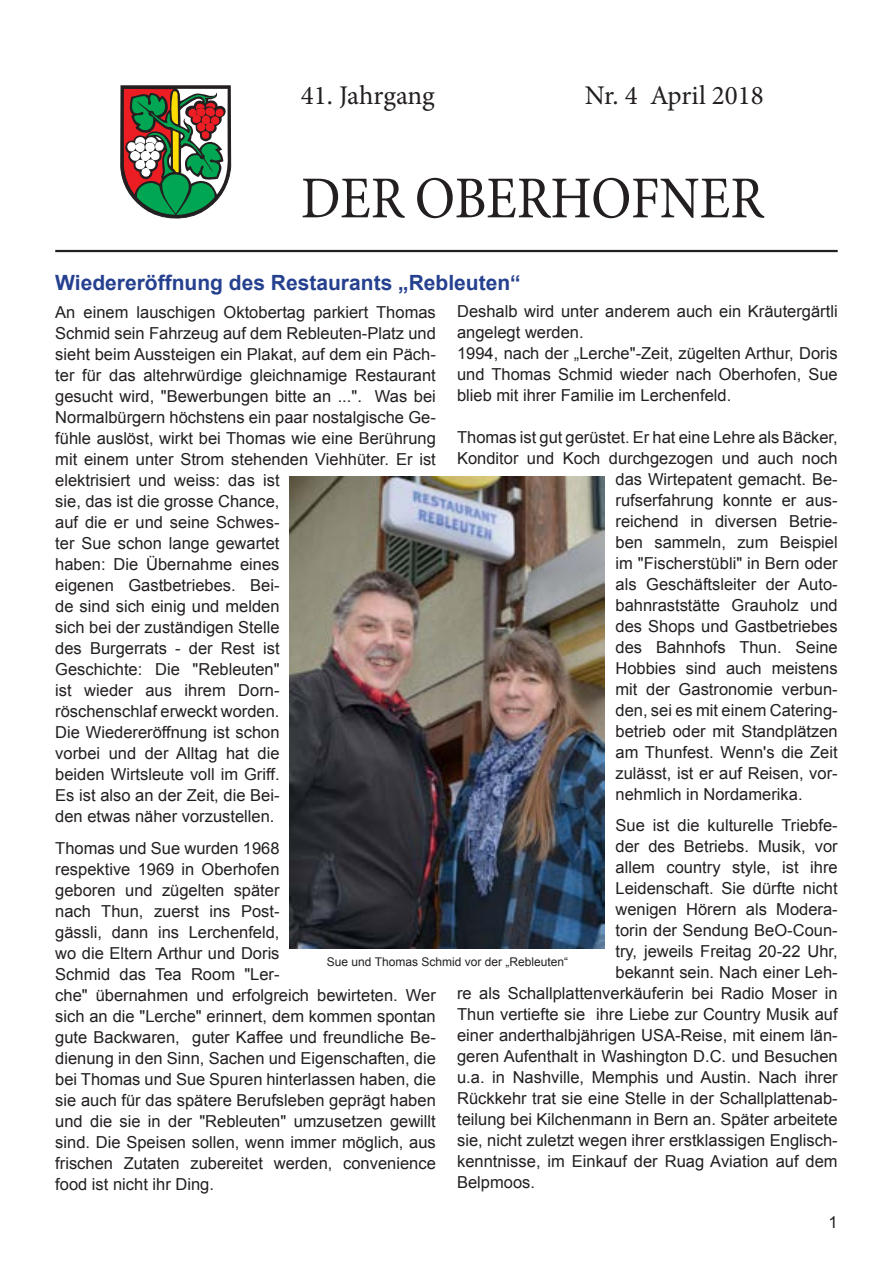
<style>
.page{position:relative;width:893px;height:1263px;background:#fff}
.page>*{position:absolute;margin:0;border:0;box-sizing:border-box;transform-origin:0 0}
.t1{font:59.4px "Minion Pro";color:#231f20;scale:.91 1}
.t2{font:27px "Minion Pro";color:#231f20}
.t3{font:700 21px "Arial";color:#25408f}
.t4{font:16.5px/21px "Arial";color:#231f20}
.t5{font:12px "Arial";color:#231f20}
</style>
<div class="page">
<svg style="left:120px;top:85px;width:111px;height:133px"></svg>
<hr style="left:55px;top:250px;width:783px;height:2px;background:#231f20">
<img style="left:290px;top:477px;width:315px;height:472px">
<h2 class="t2" style="left:301px;top:77px;width:135px">41. Jahrgang</h2>
<h2 class="t2" style="left:585px;top:77px;width:181px">Nr. 4 April 2018</h2>
<h1 class="t1" style="left:301px;top:159px;width:510px">DER OBERHOFNER</h1>
<p class="t3" style="left:55px;top:268px;width:467px">Wiedereröffnung des Restaurants „Rebleuten“</p>
<p class="t4" style="left:55px;top:302px;width:382px">An einem lauschigen Oktobertag parkiert Thomas Schmid sein Fahrzeug auf dem Rebleuten-Platz und sieht beim Aussteigen ein Plakat, auf dem ein Päch&shy;ter für das altehrwürdige gleichnamige Restaurant gesucht wird, "Bewerbungen bitte an ...". Was bei Normalbürgern höchstens ein paar nostalgische Ge&shy;fühle auslöst, wirkt bei Thomas wie eine Berührung mit einem unter Strom stehenden Viehhüter. Er ist elektrisiert und weiss: das ist<br>sie, das ist die grosse Chance,<br>auf die er und seine Schwes-<br>ter Sue schon lange gewartet<br>haben: Die Übernahme eines<br>eigenen Gastbetriebes. Bei-<br>de sind sich einig und melden<br>sich bei der zuständigen Stelle<br>des Burgerrats - der Rest ist<br>Geschichte: Die "Rebleuten"<br>ist wieder aus ihrem Dorn-<br>röschenschlaf erweckt worden.<br>Die Wiedereröffnung ist schon<br>vorbei und der Alltag hat die<br>beiden Wirtsleute voll im Griff.<br>Es ist also an der Zeit, die Bei-<br>den etwas näher vorzustellen.</p>
<p class="t4" style="left:55px;top:838px;width:382px">Thomas und Sue wurden 1968<br>respektive 1969 in Oberhofen<br>geboren und zügelten später<br>nach Thun, zuerst ins Post-<br>gässli, dann ins Lerchenfeld,<br>wo die Eltern Arthur und Doris<br>Schmid das Tea Room "Ler-<br>che" übernahmen und erfolgreich bewirteten. Wer sich an die "Lerche" erinnert, dem kommen spontan gute Backwaren, guter Kaffee und freundliche Be&shy;dienung in den Sinn, Sachen und Eigenschaften, die bei Thomas und Sue Spuren hinterlassen haben, die sie auch für das spätere Berufsleben geprägt haben und die sie in der "Rebleuten" umzusetzen gewillt sind. Die Speisen sollen, wenn immer möglich, aus frischen Zutaten zubereitet werden, convenience food ist nicht ihr Ding.</p>
<p class="t4" style="left:457px;top:301px;width:382px">Deshalb wird unter anderem auch ein Kräutergärtli angelegt werden.<br>1994, nach der „Lerche"-Zeit, zügelten Arthur, Doris und Thomas Schmid wieder nach Oberhofen, Sue blieb mit ihrer Familie im Lerchenfeld.</p>
<p class="t4" style="left:457px;top:427px;width:382px">Thomas ist gut gerüstet. Er hat eine Lehre als Bäcker,</p>
<p class="t4" style="left:457px;top:448px;width:382px">Konditor und Koch durchgezogen und auch noch</p>
<p class="t4" style="left:615px;top:469px;width:224px">das Wirtepatent gemacht. Be-</p>
<p class="t4" style="left:615px;top:490px;width:224px">rufserfahrung konnte er aus-</p>
<p class="t4" style="left:615px;top:511px;width:224px">reichend in diversen Betrie-</p>
<p class="t4" style="left:615px;top:532px;width:224px">ben sammeln, zum Beispiel</p>
<p class="t4" style="left:615px;top:553px;width:224px">im "Fischerstübli" in Bern oder</p>
<p class="t4" style="left:615px;top:574px;width:224px">als Geschäftsleiter der Auto-</p>
<p class="t4" style="left:615px;top:595px;width:224px">bahnraststätte Grauholz und</p>
<p class="t4" style="left:615px;top:616px;width:224px">des Shops und Gastbetriebes</p>
<p class="t4" style="left:615px;top:637px;width:224px">des Bahnhofs Thun. Seine</p>
<p class="t4" style="left:615px;top:658px;width:224px">Hobbies sind auch meistens</p>
<p class="t4" style="left:615px;top:679px;width:224px">mit der Gastronomie verbun-</p>
<p class="t4" style="left:615px;top:700px;width:224px">den, sei es mit einem Catering-</p>
<p class="t4" style="left:615px;top:721px;width:224px">betrieb oder mit Standplätzen</p>
<p class="t4" style="left:615px;top:742px;width:224px">am Thunfest. Wenn's die Zeit</p>
<p class="t4" style="left:615px;top:763px;width:224px">zulässt, ist er auf Reisen, vor-</p>
<p class="t4" style="left:615px;top:784px;width:189px">nehmlich in Nordamerika.</p>
<p class="t4" style="left:615px;top:815px;width:224px">Sue ist die kulturelle Triebfe-</p>
<p class="t4" style="left:615px;top:836px;width:224px">der des Betriebs. Musik, vor</p>
<p class="t4" style="left:615px;top:857px;width:224px">allem country style, ist ihre</p>
<p class="t4" style="left:615px;top:878px;width:224px">Leidenschaft. Sie dürfte nicht</p>
<p class="t4" style="left:615px;top:899px;width:224px">wenigen Hörern als Modera-</p>
<p class="t4" style="left:615px;top:920px;width:224px">torin der Sendung BeO-Coun-</p>
<p class="t4" style="left:615px;top:941px;width:224px">try, jeweils Freitag 20-22 Uhr,</p>
<p class="t4" style="left:615px;top:962px;width:224px">bekannt sein. Nach einer Leh-</p>
<p class="t4" style="left:457px;top:983px;width:382px">re als Schallplattenverkäuferin bei Radio Moser in</p>
<p class="t4" style="left:457px;top:1004px;width:382px">Thun vertiefte sie ihre Liebe zur Country Musik auf</p>
<p class="t4" style="left:457px;top:1025px;width:382px">einer anderthalbjährigen USA-Reise, mit einem län-</p>
<p class="t4" style="left:457px;top:1046px;width:382px">geren Aufenthalt in Washington D.C. und Besuchen</p>
<p class="t4" style="left:457px;top:1067px;width:382px">u.a. in Nashville, Memphis und Austin. Nach ihrer</p>
<p class="t4" style="left:457px;top:1088px;width:382px">Rückkehr trat sie eine Stelle in der Schallplattenab-</p>
<p class="t4" style="left:457px;top:1109px;width:382px">teilung bei Kilchenmann in Bern an. Später arbeitete</p>
<p class="t4" style="left:457px;top:1130px;width:382px">sie, nicht zuletzt wegen ihrer erstklassigen Englisch-</p>
<p class="t4" style="left:457px;top:1151px;width:382px">kenntnisse, im Einkauf der Ruag Aviation auf dem</p>
<p class="t4" style="left:457px;top:1172px;width:79px">Belpmoos.</p>
<p class="t5" style="left:327px;top:954px;width:243px">Sue und Thomas Schmid vor der „Rebleuten“</p>
<p class="t4" style="left:828px;top:1212px;width:11px">1</p>
</div>
